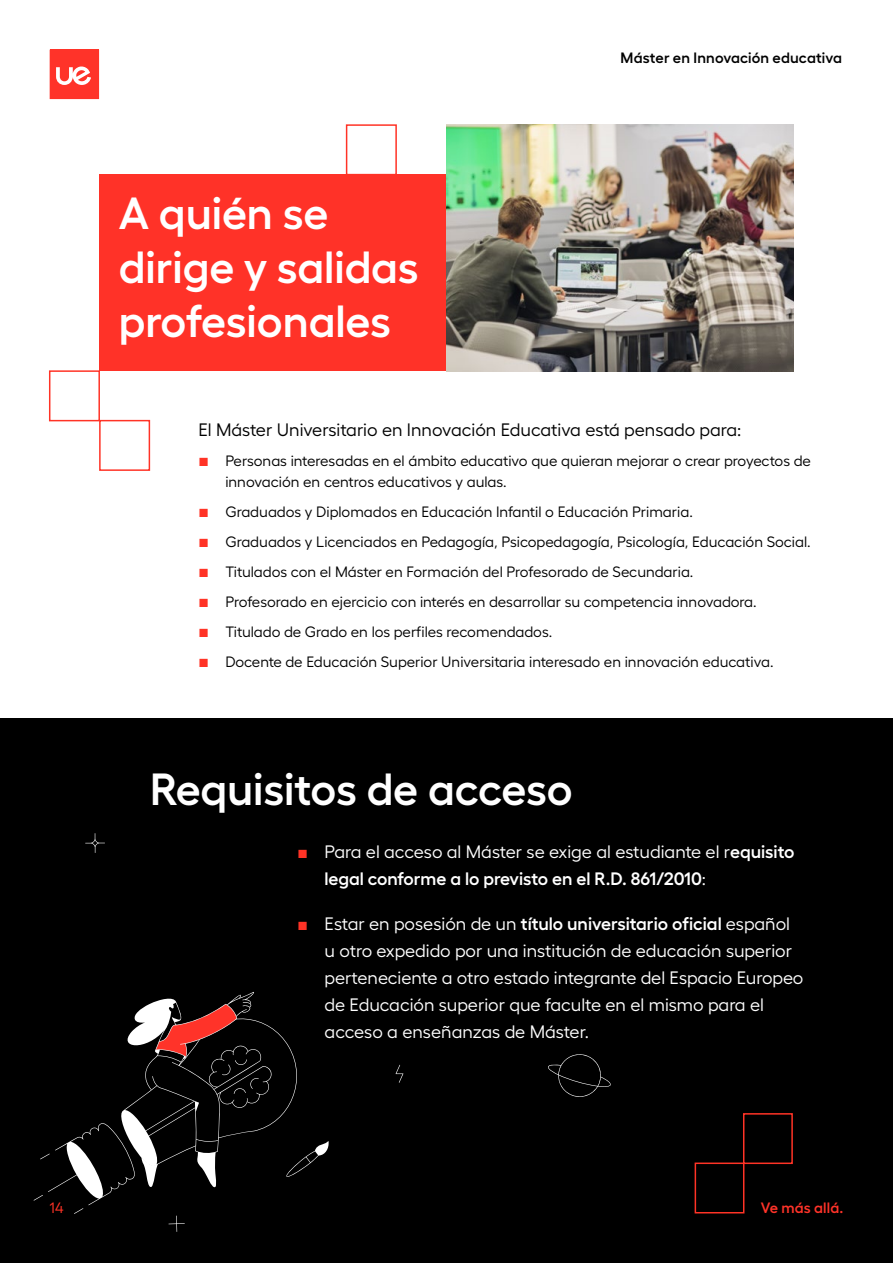
<style>
.page{position:relative;width:893px;height:1263px;background:#fff}
.page>*{position:absolute;margin:0;border:0;box-sizing:border-box;transform-origin:0 0}
.t1{font:600 45px/54px "Hellix";color:#fff}
.t2{font:18px/27px "Hellix";color:#fff}
.t3{font:600 18px/27px "Hellix";letter-spacing:-.005em;color:#fff}
.t4{font:18px "Hellix";color:#000}
.t5{font:15px/21px "Hellix";color:#000}
.t6{font:600 15px "Hellix";letter-spacing:.01em;color:#000}
.t7{font:600 15px "Hellix";letter-spacing:.01em;color:#ff3329}
.t8{font:15px "Hellix";color:#ff3326}
.s1{font-family:"ABC Normal";font-size:12px;color:#ff3326}
.s2{font-family:"ABC Normal";font-weight:400;font-size:12px;color:#ff3326}
.s3{font-weight:400}
.s4{font-weight:600}
</style>
<div class="page">
<svg style="left:50px;top:50px;width:49px;height:49px"></svg>
<div style="left:0;top:718px;width:893px;height:545px;background:#000"></div>
<div style="left:743px;top:1113px;width:50px;height:51px;border:2px solid #ff3326"></div>
<div style="left:695px;top:1162px;width:49px;height:51px;border:2px solid #ff3326"></div>
<div style="left:99px;top:174px;width:347px;height:196px;background:#ff3228"></div>
<img style="left:446px;top:124px;width:348px;height:248px">
<svg style="left:49px;top:370px;width:102px;height:101px"></svg>
<svg style="left:345px;top:124px;width:52px;height:50px"></svg>
<svg style="left:396px;top:1065px;width:8px;height:18px"></svg>
<svg style="left:85px;top:833px;width:20px;height:20px"></svg>
<svg style="left:548px;top:1054px;width:63px;height:43px"></svg>
<svg style="left:34px;top:992px;width:295px;height:240px"></svg>
<h1 class="t1" style="left:119px;top:181px;width:302px">A quién se dirige y salidas profesionales</h1>
<p class="t6" style="left:620px;top:46px;width:223px">Máster en Innovación educativa</p>
<p class="t4" style="left:198px;top:416px;width:544px">El Máster Universitario en Innovación Educativa está pensado para:</p>
<p class="t5" style="left:225px;top:449px;width:587px;text-indent:-27px"><span class="s1">■</span> Personas interesadas en el ámbito educativo que quieran mejorar o crear proyectos de innovación en centros educativos y aulas.</p>
<p class="t5" style="left:198px;top:500px;width:496px"><span class="s1">■</span> Graduados y Diplomados en Educación Infantil o Educación Primaria.</p>
<p class="t5" style="left:198px;top:530px;width:614px"><span class="s1">■</span> Graduados y Licenciados en Pedagogía, Psicopedagogía, Psicología, Educación Social.</p>
<p class="t5" style="left:198px;top:560px;width:497px"><span class="s1">■</span> Titulados con el Máster en Formación del Profesorado de Secundaria.</p>
<p class="t5" style="left:198px;top:590px;width:560px"><span class="s1">■</span> Profesorado en ejercicio con interés en desarrollar su competencia innovadora.</p>
<p class="t5" style="left:198px;top:620px;width:355px"><span class="s1">■</span> Titulado de Grado en los perfiles recomendados.</p>
<p class="t5" style="left:198px;top:650px;width:577px"><span class="s1">■</span> Docente de Educación Superior Universitaria interesado en innovación educativa.</p>
<h1 class="t1" style="left:150px;top:757px;width:424px">Requisitos de acceso</h1>
<p class="t3" style="left:325px;top:836px;width:471px;text-indent:-27px"><span class="s2">■</span> <span class="s3">Para el acceso al Máster se exige al estudiante el r</span>equisito legal conforme a lo previsto en el R.D. 861/2010<span class="s3">:</span></p>
<p class="t2" style="left:325px;top:909px;width:480px;text-indent:-27px"><span class="s1">■</span> Estar en posesión de un <span class="s4">título universitario oficial</span> español u otro expedido por una institución de educación superior perteneciente a otro estado integrante del Espacio Europeo de Educación superior que faculte en el mismo para el acceso a enseñanzas de Máster.</p>
<p class="t8" style="left:50px;top:1197px;width:16px">14</p>
<p class="t7" style="left:761px;top:1196px;width:84px">Ve más allá.</p>
</div>
